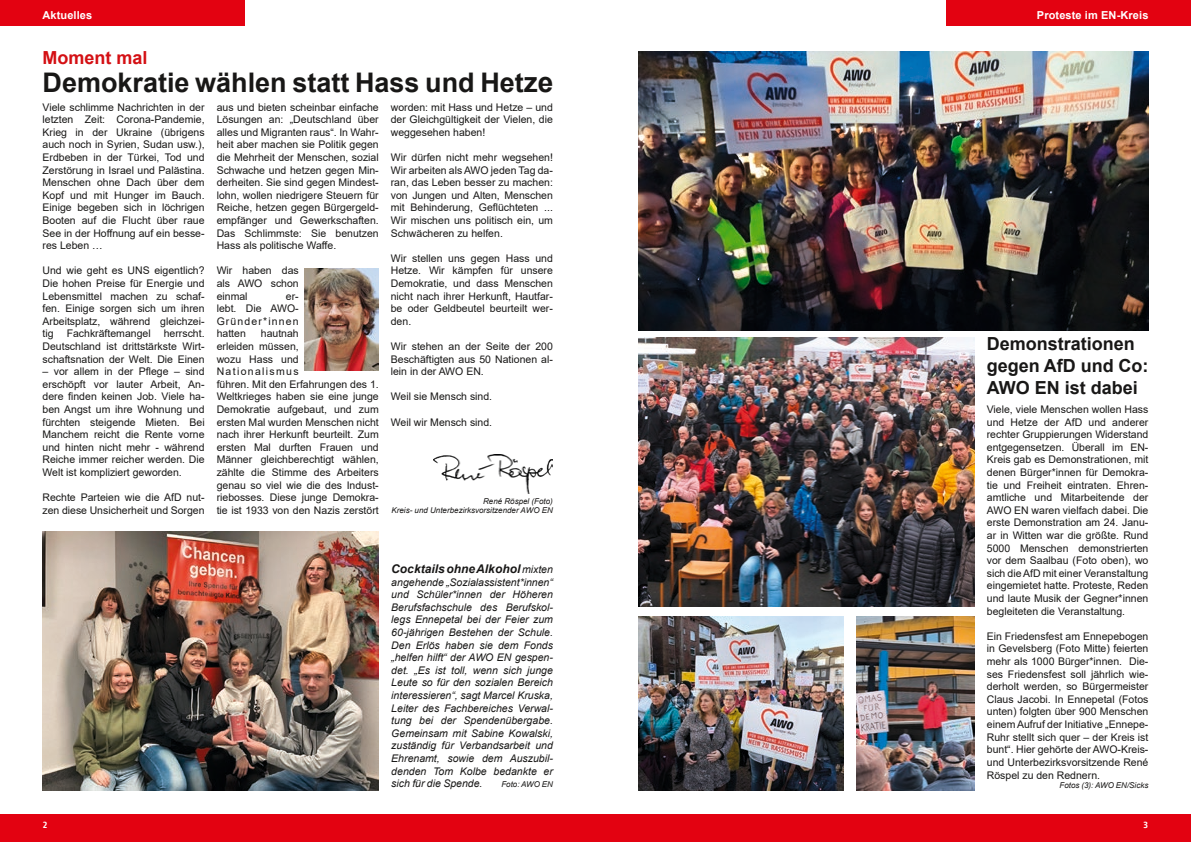
<style>
.page{position:relative;width:1191px;height:842px;background:#fff}
.page>*{position:absolute;margin:0;border:0;box-sizing:border-box;transform-origin:0 0}
.t1{font:700 27px "Arial";color:#181716}
.t2{font:700 18px/21.6px "Arial";color:#181716}
.t3{font:700 18px "Arial";color:#d41014}
.t4{font:italic 700 12px "Arial";color:#181716}
.t5{font:700 11px "Arial";letter-spacing:.01em;color:#fff}
.t6{font:10.5px/12.6px "Arial";color:#181716;text-align:justify}
.t7{font:italic 10.5px/12.6px "Arial";color:#181716;text-align:justify}
.t8{font:700 9px "AWO Fago Office";color:#fff}
.t9{font:italic 8px/9.6px "Arial";color:#181716;text-align:right}
.s1{font-size:28px}
.s2{font-weight:400;font-size:10.5px}
</style>
<div class="page">
<div style="left:0;top:814px;width:1191px;height:28px;background:#e30211"></div>
<div style="left:0;top:0;width:245px;height:26px;background:#e30211"></div>
<div style="left:946px;top:0;width:245px;height:26px;background:#e30211"></div>
<img style="left:304px;top:268px;width:75px;height:102px">
<img style="left:433px;top:454px;width:119px;height:40px">
<img style="left:638px;top:51px;width:510px;height:280px">
<img style="left:638px;top:616px;width:205px;height:175px">
<img style="left:638px;top:337px;width:336px;height:270px">
<img style="left:43px;top:531px;width:335px;height:260px">
<img style="left:856px;top:616px;width:118px;height:175px">
<p class="t5" style="left:43px;top:8px;width:51px">Aktuelles</p>
<p class="t5" style="left:1037px;top:8px;width:113px">Proteste im EN-Kreis</p>
<h2 class="t3" style="left:43px;top:45px;width:107px">Moment mal</h2>
<p class="t6" style="left:43px;top:101px;width:164px">Viele schlimme Nachrichten in der letzten Zeit: Corona-Pandemie, Krieg in der Ukraine (übrigens auch noch in Syrien, Sudan usw.), Erdbeben in der Türkei, Tod und Zerstörung in Israel und Palästina.<br>Menschen ohne Dach über dem Kopf und mit Hunger im Bauch.<br>Einige begeben sich in löchrigen Booten auf die Flucht über raue See in der Hoffnung auf ein besse&shy;res Leben …</p>
<p class="t6" style="left:43px;top:264px;width:164px">Und wie geht es UNS eigentlich?<br>Die hohen Preise für Energie und Lebensmittel machen zu schaf&shy;fen. Einige sorgen sich um ihren Arbeitsplatz, während gleichzei&shy;tig Fachkräftemangel herrscht.<br>Deutschland ist drittstärkste Wirt&shy;schaftsnation der Welt. Die Einen</p>
<p class="t6" style="left:43px;top:365px;width:164px">– vor allem in der Pflege – sind erschöpft vor lauter Arbeit, An&shy;dere finden keinen Job. Viele ha&shy;ben Angst um ihre Wohnung und fürchten steigende Mieten. Bei Manchem reicht die Rente vorne und hinten nicht mehr - während Reiche immer reicher werden. Die Welt ist kompliziert geworden.</p>
<p class="t6" style="left:43px;top:491px;width:164px">Rechte Parteien wie die AfD nut&shy;zen diese Unsicherheit und Sorgen</p>
<h1 class="t1" style="left:43px;top:64px;width:512px">Demokratie wählen statt Hass und Het<span class="s1">ze</span></h1>
<p class="t6" style="left:217px;top:101px;width:164px">aus und bieten scheinbar einfache Lösungen an: „Deutschland über alles und Migranten raus“. In Wahr&shy;heit aber machen sie Politik gegen die Mehrheit der Menschen, sozial Schwache und hetzen gegen Min&shy;derheiten. Sie sind gegen Mindest&shy;lohn, wollen niedrigere Steuern für Reiche, hetzen gegen Bürgergeld&shy;empfänger und Gewerkschaften.<br>Das Schlimmste: Sie benutzen Hass als politische Waffe.</p>
<p class="t6" style="left:217px;top:264px;width:84px">Wir haben das als AWO schon einmal</p>
<p class="t6" style="left:391px;top:101px;width:164px">worden: mit Hass und Hetze – und der Gleichgültigkeit der Vielen, die weggesehen haben!</p>
<p class="t6" style="left:391px;top:151px;width:164px">Wir dürfen nicht mehr wegsehen!<br>Wir arbeiten als AWO jeden Tag da&shy;ran, das Leben besser zu machen: von Jungen und Alten, Menschen mit Behinderung, Geflüchteten ...<br>Wir mischen uns politisch ein, um Schwächeren zu helfen.</p>
<p class="t6" style="left:391px;top:252px;width:164px">Wir stellen uns gegen Hass und Hetze. Wir kämpfen für unsere Demokratie, und dass Menschen nicht nach ihrer Herkunft, Hautfar&shy;be oder Geldbeutel beurteilt wer&shy;den.</p>
<p class="t6" style="left:391px;top:340px;width:164px">Wir stehen an der Seite der 200<br>Beschäftigten aus 50 Nationen al&shy;lein in der AWO EN.</p>
<p class="t6" style="left:391px;top:390px;width:103px">Weil sie Mensch sind.</p>
<p class="t6" style="left:391px;top:416px;width:103px">Weil wir Mensch sind.</p>
<p class="t6" style="left:217px;top:290px;width:84px;text-indent:69px">er&shy;lebt. Die AWO-Gründer*innen hatten</p>
<p class="t6" style="left:217px;top:327px;width:164px;text-align:left;text-indent:44px">hautnah<br>erleiden müssen,<br>wozu Hass und<br>Nationalismus<br>führen. Mit den Erfahrungen des 1.<br>Weltkrieges haben sie eine junge<br>Demokratie aufgebaut, und zum ersten Mal wurden Menschen nicht nach ihrer Herkunft beurteilt. Zum ersten Mal durften Frauen und<br>Männer gleichberechtigt wählen, zählte die Stimme des Arbeiters genau so viel wie die des Indust&shy;riebosses. Diese junge Demokra&shy;tie ist 1933 von den Nazis zerstört</p>
<h2 class="t2" style="left:986px;top:334px;width:163px">Demonstrationen gegen AfD und Co:<br>AWO EN ist dabei</h2>
<p class="t6" style="left:986px;top:403px;width:163px">Viele, viele Menschen wollen Hass und Hetze der AfD und anderer rechter Gruppierungen Widerstand entgegensetzen. Überall im EN-Kreis gab es Demonstrationen, mit denen Bürger*innen für Demokra&shy;tie und Freiheit eintraten. Ehren&shy;amtliche und Mitarbeitende der AWO EN waren vielfach dabei. Die erste Demonstration am 24. Janu&shy;ar in Witten war die größte. Rund 5000 Menschen demonstrierten vor dem Saalbau (Foto oben), wo sich die AfD mit einer Veranstaltung eingemietet hatte. Proteste, Reden und laute Musik der Gegner*innen begleiteten die Veranstaltung.</p>
<p class="t6" style="left:986px;top:630px;width:163px">Ein Friedensfest am Ennepebogen in Gevelsberg (Foto Mitte) feierten mehr als 1000 Bürger*innen. Die&shy;ses Friedensfest soll jährlich wie&shy;derholt werden, so Bürgermeister Claus Jacobi. In Ennepetal (Fotos unten) folgten über 900 Menschen einem Aufruf der Initiative „Ennepe-Ruhr stellt sich quer – der Kreis ist bunt“. Hier gehörte der AWO-Kreis&shy;und Unterbezirksvorsitzende René Röspel zu den Rednern.</p>
<p class="t9" style="left:1059px;top:781px;width:90px">Fotos (3): AWO EN/Sicks</p>
<p class="t9" style="left:391px;top:496px;width:163px">René Röspel (Foto)<br>Kreis- und Unterbezirksvorsitzender AWO EN</p>
<p class="t4" style="left:391px;top:561px;width:163px">Cocktails ohne Alkohol <span class="s2">mixten</span></p>
<p class="t7" style="left:391px;top:576px;width:163px">angehende „Sozialassistent*innen“ und Schüler*innen der Höheren Berufsfachschule des Berufskol&shy;legs Ennepetal bei der Feier zum 60-jährigen Bestehen der Schule.<br>Den Erlös haben sie dem Fonds „helfen hilft“ der AWO EN gespen&shy;det. „Es ist toll, wenn sich junge Leute so für den sozialen Bereich interessieren“, sagt Marcel Kruska, Leiter des Fachbereiches Verwal&shy;tung bei der Spendenübergabe.<br>Gemeinsam mit Sabine Kowalski, zuständig für Verbandsarbeit und Ehrenamt, sowie dem Auszubil&shy;denden Tom Kolbe bedankte er sich für die Spende.</p>
<p class="t9" style="left:501px;top:780px;width:53px">Foto: AWO EN</p>
<p class="t8" style="left:43px;top:819px;width:7px">2</p>
<p class="t8" style="left:1143px;top:819px;width:7px">3</p>
</div>
